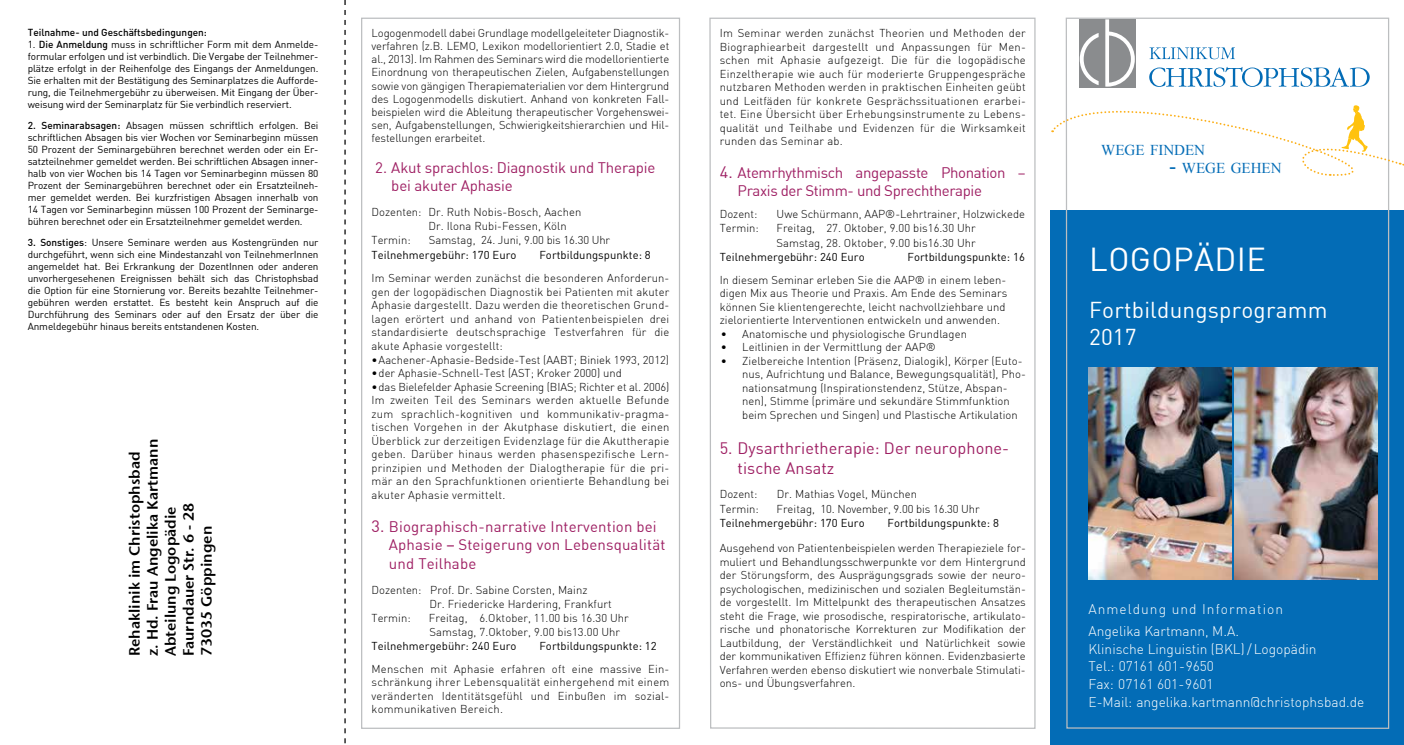
<style>
.page{position:relative;width:1404px;height:745px;background:#fff}
.page>*{position:absolute;margin:0;border:0;box-sizing:border-box;transform-origin:0 0}
.t1{font:32.5px "DIN Pro";letter-spacing:.015em;color:#fff}
.t2{font:22.5px/27px "DIN Pro";letter-spacing:.01em;color:#fff}
.t3{font:16.25px/19.5px "DIN Pro";letter-spacing:.005em;color:#9e1f63}
.t4{font:15px/18px "DIN Pro";letter-spacing:-.01em;color:#9e1f63}
.t5{font:15px/18px "Stone Sans Semi ITCTT";color:#000}
.t6{font:15px/18px "DIN Pro";letter-spacing:.01em;color:#9e1f63}
.t7{font:15px "Times New Roman";color:#036cb6}
.t8{font:300 13.75px/17.5px "DIN Pro";color:#fff}
.t9{font:300 13.75px/22.8px "DIN Pro";letter-spacing:.075em;color:#fff}
.t10{font:300 11.25px/13.5px "DIN Pro";letter-spacing:.005em;color:#000;text-align:justify}
.t11{font:11.25px "DIN Pro";letter-spacing:.005em;color:#000}
.t12{font:10px/12px "DIN Pro";letter-spacing:-.01em;color:#000;text-align:justify}
.t13{font:500 10px "DIN Pro";color:#000}
.s1{font-weight:500}
.s2{font-size:16.25px}
.s3{font-family:"Calibri"}
.s4{font-size:21.5px}
</style>
<div class="page">
<div style="left:1050px;top:211px;width:353px;height:533px;background:#036cb6"></div>
<svg style="left:1064px;top:17px;width:325px;height:712px"></svg>
<svg style="left:709px;top:17px;width:327px;height:712px"></svg>
<svg style="left:1051px;top:19px;width:353px;height:159px"></svg>
<img style="left:1234px;top:367px;width:142px;height:212px">
<img style="left:1088px;top:367px;width:142px;height:212px">
<svg style="left:344px;top:0;width:1px;height:744px"></svg>
<p class="t13" style="left:28px;top:26px;width:181px">Teilnahme- und Geschäftsbedingungen:</p>
<p class="t12" style="left:28px;top:38px;width:292px">1. <span class="s1">Die Anmeldung</span> muss in schriftlicher Form mit dem Anmelde&shy;formular erfolgen und ist verbindlich. Die Vergabe der Teilnehmer&shy;plätze erfolgt in der Reihenfolge des Eingangs der Anmeldungen.<br>Sie erhalten mit der Bestätigung des Seminarplatzes die Aufforde&shy;rung, die Teilnehmergebühr zu überweisen. Mit Eingang der Über&shy;weisung wird der Seminarplatz für Sie verbindlich reserviert.</p>
<p class="t12" style="left:28px;top:119px;width:292px"><span class="s1">2. Seminarabsagen:</span> Absagen müssen schriftlich erfolgen. Bei schriftlichen Absagen bis vier Wochen vor Seminarbeginn müssen 50 Prozent der Seminargebühren berechnet werden oder ein Er&shy;satzteilnehmer gemeldet werden. Bei schriftlichen Absagen inner&shy;halb von vier Wochen bis 14 Tagen vor Seminarbeginn müssen 80<br>Prozent der Seminargebühren berechnet oder ein Ersatzteilneh&shy;mer gemeldet werden. Bei kurzfristigen Absagen innerhalb von 14 Tagen vor Seminarbeginn müssen 100 Prozent der Seminarge&shy;bühren berechnet oder ein Ersatzteilnehmer gemeldet werden.</p>
<p class="t12" style="left:28px;top:236px;width:292px"><span class="s1">3. Sonstiges</span>: Unsere Seminare werden aus Kostengründen nur durchgeführt, wenn sich eine Mindestanzahl von TeilnehmerI nnen angemeldet hat. Bei Erkrankung der DozentI nnen oder anderen unvorhergesehenen Ereignissen behält sich das Christophsbad die Option für eine Stornierung vor. Bereits bezahlte Teilnehmer&shy;gebühren werden erstattet. Es besteht kein Anspruch auf die Durchführung des Seminars oder auf den Ersatz der über die Anmeldegebühr hinaus bereits entstandenen Kosten.</p>
<h3 class="t5" style="left:125px;top:656px;width:219px;rotate:-90deg">Rehaklinik im Christophsbad z. Hd. Frau Angelika Kartmann<br>Abteilung Logopädie<br>Faurndauer Str. 6 - 28<br>73035 Göppingen</h3>
<p class="t10" style="left:371px;top:26px;width:299px;line-height:13.1px">Logogenmodell dabei Grundlage modellgeleiteter Diagnostik&shy;verfahren (z.B. LEMO, Lexikon modellorientiert 2.0, Stadie et al., 2013). Im Rahmen des Seminars wird die modellorientierte Einordnung von therapeutischen Zielen, Aufgabenstellungen sowie von gängigen Therapiematerialien vor dem Hintergrund des Logogenmodells diskutiert. Anhand von konkreten Fall&shy;beispielen wird die Ableitung therapeutischer Vorgehenswei&shy;sen, Aufgabenstellungen, Schwierigkeitshierarchien und Hil&shy;festellungen erarbeitet.</p>
<h3 class="t4" style="left:391px;top:158px;width:266px;text-indent:-16px">2. Akut sprachlos: Diagnostik und Therapie bei akuter Aphasie</h3>
<p class="t10" style="left:371px;top:205px;width:211px">Dozenten: Dr. Ruth Nobis-Bosch, Aachen</p>
<p class="t10" style="left:428px;top:219px;width:140px">Dr. Ilona Rubi-Fessen, Köln</p>
<p class="t10" style="left:371px;top:233px;width:41px">Termin:</p>
<p class="t10" style="left:428px;top:233px;width:183px">Samstag, 24. Juni, 9.00 bis 16.30 Uhr</p>
<p class="t11" style="left:371px;top:247px;width:146px">Teilnehmergebühr: 170 Euro</p>
<p class="t11" style="left:539px;top:247px;width:113px">Fortbildungspunkte: 8</p>
<p class="t10" style="left:371px;top:271px;width:299px">Im Seminar werden zunächst die besonderen Anforderun&shy;gen der logopädischen Diagnostik bei Patienten mit akuter Aphasie dargestellt. Dazu werden die theoretischen Grund&shy;lagen erörtert und anhand von Patientenbeispielen drei standardisierte deutschsprachige Testverfahren für die akute Aphasie vorgestellt:</p>
<p class="t10" style="left:371px;top:352px;width:299px">• Aachener-Aphasie-Bedside-Test (AABT; Biniek 1993, 2012)</p>
<p class="t10" style="left:371px;top:366px;width:252px">• der Aphasie-Schnell-Test (AST; Kroker 2000) und</p>
<p class="t10" style="left:371px;top:379px;width:299px">• das Bielefelder Aphasie Screening (BIAS; Richter et al. 2006)<br>Im zweiten Teil des Seminars werden aktuelle Befunde zum sprachlich-kognitiven und kommunikativ-pragma&shy;tischen Vorgehen in der Akutphase diskutiert, die einen Überblick zur derzeitigen Evidenzlage für die Akuttherapie geben. Darüber hinaus werden phasenspezifische Lern&shy;prinzipien und Methoden der Dialogtherapie für die pri&shy;mär an den Sprachfunktionen orientierte Behandlung bei akuter Aphasie vermittelt.</p>
<h3 class="t6" style="left:389px;top:516px;width:278px;text-indent:-17px"><span class="s2">3.</span> Biographisch-narrative I ntervention bei<br>Aphasie <span class="s3">‒</span> Steigerung von Lebensqualität</h3>
<h3 class="t6" style="left:389px;top:554px;width:89px">und Teilhabe</h3>
<p class="t10" style="left:371px;top:582px;width:217px">Dozenten: Prof. Dr. Sabine Corsten, Mainz</p>
<p class="t10" style="left:429px;top:596px;width:184px">Dr. Friedericke Hardering, Frankfurt</p>
<p class="t10" style="left:371px;top:610px;width:41px">Termin:</p>
<p class="t10" style="left:429px;top:610px;width:201px;line-height:14px">Freitag, 6.Oktober, 11.00 bis 16.30 Uhr<br>Samstag, 7.Oktober, 9.00 bis13.00 Uhr</p>
<p class="t11" style="left:371px;top:639px;width:146px">Teilnehmergebühr: 240 Euro</p>
<p class="t11" style="left:539px;top:639px;width:119px">Fortbildungspunkte: 12</p>
<p class="t10" style="left:371px;top:661px;width:299px">Menschen mit Aphasie erfahren oft eine massive Ein&shy;schränkung ihrer Lebensqualität einhergehend mit einem veränderten Identitätsgefühl und Einbußen im sozial&shy;kommunikativen Bereich.</p>
<p class="t10" style="left:719px;top:26px;width:307px">Im Seminar werden zunächst Theorien und Methoden der Biographiearbeit dargestellt und Anpassungen für Men&shy;schen mit Aphasie aufgezeigt. Die für die logopädische Einzeltherapie wie auch für moderierte Gruppengespräche nutzbaren Methoden werden in praktischen Einheiten geübt und Leitfäden für konkrete Gesprächssituationen erarbei&shy;tet. Eine Übersicht über Erhebungsinstrumente zu Lebens&shy;qualität und Teilhabe und Evidenzen für die Wirksamkeit runden das Seminar ab.</p>
<h3 class="t4" style="left:737px;top:163px;width:290px;text-indent:-18px"><span class="s2">4.</span> Atemrhythmisch angepasste Phonation –<br>Praxis der Stimm- und Sprechtherapie</h3>
<p class="t10" style="left:719px;top:207px;width:39px">Dozent:</p>
<p class="t10" style="left:776px;top:207px;width:250px">Uwe Schürmann, AAP®-Lehrtrainer, Holzwickede</p>
<p class="t10" style="left:719px;top:221px;width:41px">Termin:</p>
<p class="t10" style="left:776px;top:221px;width:201px;line-height:14.4px">Freitag, 27. Oktober, 9.00 bis16.30 Uhr<br>Samstag, 28. Oktober, 9.00 bis16.30 Uhr</p>
<p class="t11" style="left:719px;top:250px;width:146px">Teilnehmergebühr: 240 Euro</p>
<p class="t11" style="left:907px;top:250px;width:119px">Fortbildungspunkte: 16</p>
<p class="t10" style="left:719px;top:272px;width:289px;text-align:left">In diesem Seminar erleben Sie die AAP® in einem leben&shy;digen Mix aus Theorie und Praxis. Am Ende des Seminars können Sie klientengerechte, leicht nachvollziehbare und zielorientierte Interventionen entwickeln und anwenden.</p>
<p class="t10" style="left:721px;top:326px;width:247px">• Anatomische und physiologische Grundlagen</p>
<p class="t10" style="left:721px;top:340px;width:216px">• Leitlinien in der Vermittlung der AAP®</p>
<p class="t10" style="left:742px;top:353px;width:285px;text-align:left;text-indent:-21px">• Zielbereiche Intention (Präsenz, Dialogik), Körper (Euto&shy;nus, Aufrichtung und Balance, Bewegungsqualität), Pho&shy;nationsatmung (Inspirationstendenz, Stütze, Abspan&shy;nen), Stimme (primäre und sekundäre Stimmfunktion beim Sprechen und Singen) und Plastische Artikulation</p>
<h3 class="t3" style="left:737px;top:438px;width:273px;text-indent:-18px">5. Dysarthrietherapie: Der neurophone&shy;tische Ansatz</h3>
<p class="t10" style="left:719px;top:487px;width:39px">Dozent:</p>
<p class="t10" style="left:776px;top:487px;width:142px">Dr. Mathias Vogel, München</p>
<p class="t10" style="left:719px;top:501px;width:41px">Termin:</p>
<p class="t10" style="left:776px;top:501px;width:205px">Freitag, 10. November, 9.00 bis 16.30 Uhr</p>
<p class="t11" style="left:719px;top:515px;width:146px">Teilnehmergebühr: 170 Euro</p>
<p class="t11" style="left:887px;top:515px;width:113px">Fortbildungspunkte: 8</p>
<p class="t10" style="left:719px;top:540px;width:307px">Ausgehend von Patientenbeispielen werden Therapieziele for&shy;muliert und Behandlungsschwerpunkte vor dem Hintergrund der Störungsform, des Ausprägungsgrads sowie der neuro&shy;psychologischen, medizinischen und sozialen Begleitumstän&shy;de vorgestellt. Im Mittelpunkt des therapeutischen Ansatzes steht die Frage, wie prosodische, respiratorische, artikulato&shy;rische und phonatorische Korrekturen zur Modifikation der Lautbildung, der Verständlichkeit und Natürlichkeit sowie der kommunikativen Effizienz führen können. Evidenzbasierte Verfahren werden ebenso diskutiert wie nonverbale Stimulati&shy;ons- und Übungsverfahren.</p>
<h3 class="t7" style="left:1101px;top:140px;width:105px">WEGE FINDEN</h3>
<h3 class="t7" style="left:1169px;top:157px;width:114px"><span class="s4">-</span> WEGE GEHEN</h3>
<h1 class="t1" style="left:1089px;top:239px;width:173px">logopädie</h1>
<h2 class="t2" style="left:1088px;top:295px;width:240px">Fortbildungsprogramm<br>2017</h2>
<p class="t9" style="left:1088px;top:596px;width:196px">Anmeldung und Information<br>Angelika Kartmann, M.A.</p>
<p class="t8" style="left:1088px;top:639px;width:277px">Klinische Linguistin (BKL) / Logopädin<br>Tel.: 07161 601-9650<br>Fax: 07161 601-9601<br>E-Mail: angelika.kartmann@christophsbad.de</p>
</div>
